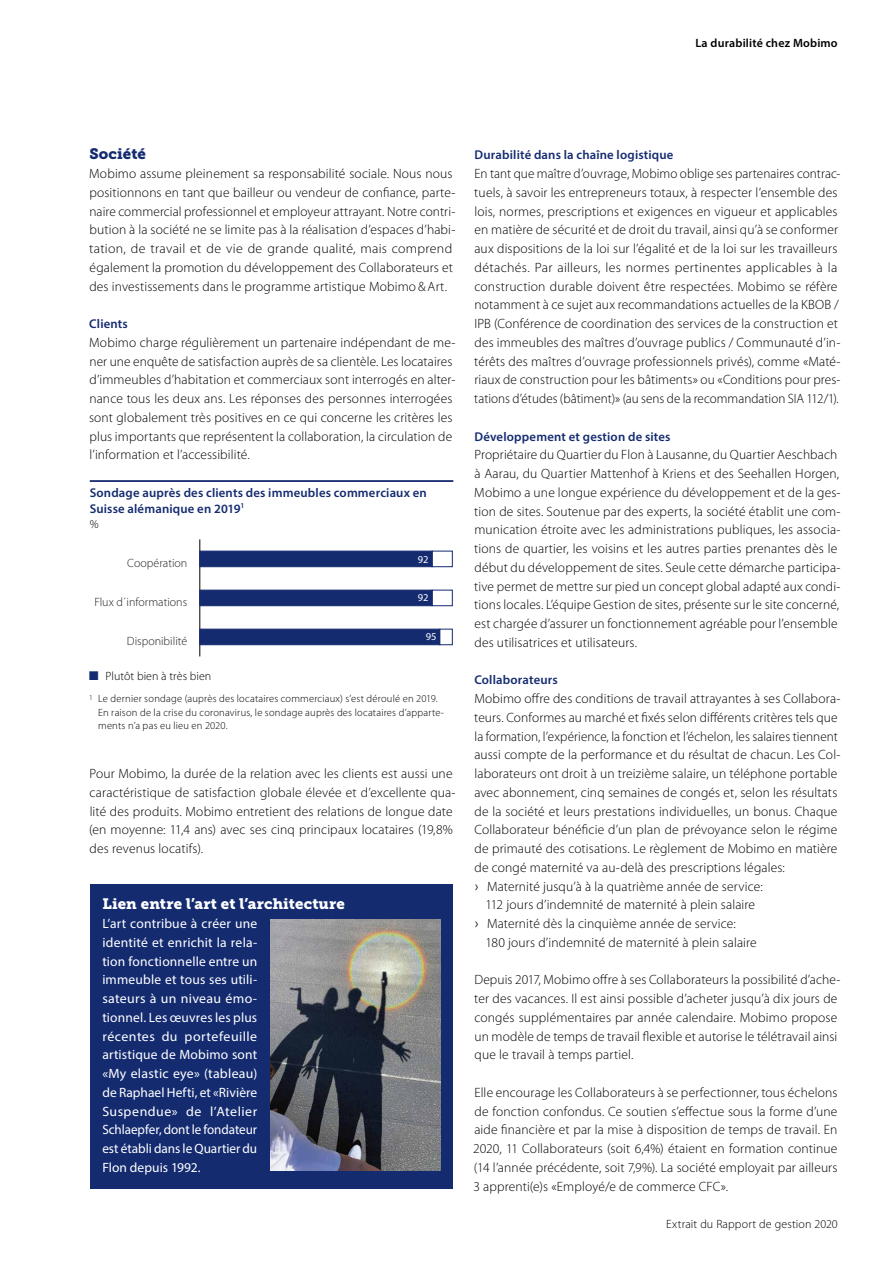
<style>
.page{position:relative;width:893px;height:1263px;background:#fff}
.page>*{position:absolute;margin:0;border:0;box-sizing:border-box;transform-origin:0 0}
.t1{font:15px "Museo Slab 900";letter-spacing:.01em;color:#fff}
.t2{font:15px "Museo Slab 900";letter-spacing:.01em;color:#142b70}
.t3{font:300 13.5px/18.8px "Myriad Pro";letter-spacing:.01em;color:#000}
.t4{font:13.5px/18.8px "Myriad Pro";color:#fff;text-align:justify}
.t5{font:600 12.75px/15.8px "Myriad Pro";letter-spacing:.015em;color:#142b70}
.t6{font:300 12px "Myriad Pro";letter-spacing:.01em;color:#000}
.t7{font:300 12px "Myriad Pro";color:#231f1f}
.t8{font:600 12px "Myriad Pro";letter-spacing:.015em;color:#000}
.t9{font:300 10.5px/13.5px "Myriad Pro";letter-spacing:.02em;color:#000}
.t10{font:10.5px "Myriad Pro";color:#fff}
.s1{font-family:"Frutiger LT Com"}
</style>
<div class="page">
<hr style="left:199px;top:539px;width:1px;height:117px;background:#000">
<svg style="left:431px;top:550px;width:22px;height:95px"></svg>
<div style="left:199px;top:551px;width:233px;height:16px;background:#142b70;border:1px solid #142b70"></div>
<div style="left:199px;top:590px;width:233px;height:16px;background:#142b70;border:1px solid #142b70"></div>
<div style="left:199px;top:629px;width:241px;height:16px;background:#142b70;border:1px solid #142b70"></div>
<hr style="left:90px;top:480px;width:363px;height:2px;background:#142b70">
<div style="left:90px;top:885px;width:363px;height:304px;background:#142b70"></div>
<img style="left:270px;top:919px;width:170px;height:251px">
<p class="t8" style="left:695px;top:35px;width:144px">La durabilité chez Mobimo</p>
<p class="t2" style="left:89px;top:145px;width:58px">Société</p>
<p class="t3" style="left:89px;top:164px;width:368px">Mobimo assume pleinement sa responsabilité sociale. Nous nous positionnons en tant que bailleur ou vendeur de confiance, parte&shy;naire commercial professionnel et employeur attrayant. Notre contri&shy;bution à la société ne se limite pas à la réalisation d’espaces d’habi&shy;tation, de travail et de vie de grande qualité, mais comprend également la promotion du développement des Collaborateurs et des investissements dans le programme artistique Mobimo &amp;Art.</p>
<p class="t5" style="left:89px;top:316px;width:40px">Clients</p>
<p class="t3" style="left:89px;top:333px;width:368px">Mobimo charge régulièrement un partenaire indépendant de me&shy;ner une enquête de satisfaction auprès de sa clientèle. Les locataires d’immeubles d’habitation et commerciaux sont interrogés en alter&shy;nance tous les deux ans. Les réponses des personnes interrogées sont globalement très positives en ce qui concerne les critères les plus importants que représentent la collaboration, la circulation de l’information et l’accessibilité.</p>
<p class="t5" style="left:90px;top:484px;width:339px">Sondage auprès des clients des immeubles commerciaux en<br>Suisse alémanique en 2019<sup>1</sup></p>
<p class="t6" style="left:90px;top:517px;width:10px">%</p>
<p class="t7" style="left:127px;top:556px;width:62px">Coopération</p>
<p class="t10" style="left:418px;top:553px;width:12px">92</p>
<p class="t10" style="left:418px;top:591px;width:12px">92</p>
<p class="t10" style="left:426px;top:630px;width:12px">95</p>
<p class="t6" style="left:105px;top:669px;width:108px">Plutôt bien à très bien</p>
<p class="t7" style="left:94px;top:595px;width:94px">Flux d΄informations</p>
<p class="t7" style="left:127px;top:634px;width:62px">Disponibilité</p>
<p class="t9" style="left:98px;top:692px;width:347px;text-indent:-9px"><sup>1</sup> Le dernier sondage (auprès des locataires commerciaux) s’est déroulé en 2019.<br>En raison de la crise du coronavirus, le sondage auprès des locataires d’apparte&shy;ments n’a pas eu lieu en 2020.</p>
<p class="t3" style="left:89px;top:764px;width:368px">Pour Mobimo, la durée de la relation avec les clients est aussi une caractéristique de satisfaction globale élevée et d’excellente qua&shy;lité des produits. Mobimo entretient des relations de longue date (en moyenne: 11,4 ans) avec ses cinq principaux locataires (19,8% des revenus locatifs).</p>
<p class="t1" style="left:102px;top:895px;width:244px">Lien entre l’art et l’architecture</p>
<p class="t4" style="left:102px;top:914px;width:156px">L’art contribue à créer une identité et enrichit la rela&shy;tion fonctionnelle entre un immeuble et tous ses utili&shy;sateurs à un niveau émo&shy;tionnel. Les œuvres les plus récentes du portefeuille artistique de Mobimo sont «My elastic eye» (tableau) de Raphael Hefti, et «Rivière Suspendue» de l’Atelier Schlaepfer, dont le fondateur est établi dans le Quartier du Flon depuis 1992.</p>
<p class="t5" style="left:475px;top:147px;width:200px">Durabilité dans la chaîne logistique</p>
<p class="t3" style="left:474px;top:164px;width:368px">En tant que maître d’ouvrage, Mobimo oblige ses partenaires contrac&shy;tuels, à savoir les entrepreneurs totaux, à respecter l’ensemble des lois, normes, prescriptions et exigences en vigueur et applicables en matière de sécurité et de droit du travail, ainsi qu’à se conformer aux dispositions de la loi sur l’égalité et de la loi sur les travailleurs détachés. Par ailleurs, les normes pertinentes applicables à la construction durable doivent être respectées. Mobimo se réfère notamment à ce sujet aux recommandations actuelles de la KBOB / IPB (Conférence de coordination des services de la construction et des immeubles des maîtres d’ouvrage publics / Communauté d’in&shy;térêts des maîtres d’ouvrage professionnels privés), comme «Maté&shy;riaux de construction pour les bâtiments» ou «Conditions pour pres&shy;tations d’études (bâtiment)» (au sens de la recommandation SIA 112/1).</p>
<p class="t5" style="left:475px;top:428px;width:197px">Développement et gestion de sites</p>
<p class="t3" style="left:474px;top:446px;width:368px">Propriétaire du Quartier du Flon à Lausanne, du Quartier Aeschbach à Aarau, du Quartier Mattenhof à Kriens et des Seehallen Horgen, Mobimo a une longue expérience du développement et de la ges&shy;tion de sites. Soutenue par des experts, la société établit une com&shy;munication étroite avec les administrations publiques, les associa&shy;tions de quartier, les voisins et les autres parties prenantes dès le début du développement de sites. Seule cette démarche participa&shy;tive permet de mettre sur pied un concept global adapté aux condi&shy;tions locales. L’équipe Gestion de sites, présente sur le site concerné, est chargée d’assurer un fonctionnement agréable pour l’ensemble des utilisatrices et utilisateurs.</p>
<p class="t5" style="left:474px;top:672px;width:85px">Collaborateurs</p>
<p class="t3" style="left:474px;top:689px;width:368px">Mobimo offre des conditions de travail attrayantes à ses Collabora-</p>
<p class="t3" style="left:474px;top:708px;width:365px">teurs. Conformes au marché et fixés selon différents critères tels que</p>
<p class="t3" style="left:474px;top:727px;width:365px">la formation, l’expérience, la fonction et l’échelon, les salaires tiennent</p>
<p class="t3" style="left:474px;top:746px;width:368px">aussi compte de la performance et du résultat de chacun. Les Col-</p>
<p class="t3" style="left:474px;top:764px;width:364px">laborateurs ont droit à un treizième salaire, un téléphone portable</p>
<p class="t3" style="left:474px;top:783px;width:365px">avec abonnement, cinq semaines de congés et, selon les résultats</p>
<p class="t3" style="left:474px;top:802px;width:364px">de la société et leurs prestations individuelles, un bonus. Chaque</p>
<p class="t3" style="left:474px;top:821px;width:365px">Collaborateur bénéficie d’un plan de prévoyance selon le régime</p>
<p class="t3" style="left:474px;top:839px;width:364px">de primauté des cotisations. Le règlement de Mobimo en matière</p>
<p class="t3" style="left:474px;top:858px;width:312px">de congé maternité va au-delà des prescriptions légales:</p>
<p class="t3" style="left:475px;top:877px;width:290px"><span class="s1">›</span> Maternité jusqu’à à la quatrième année de service:</p>
<p class="t3" style="left:486px;top:896px;width:271px">112 jours d’indemnité de maternité à plein salaire</p>
<p class="t3" style="left:475px;top:914px;width:263px"><span class="s1">›</span> Maternité dès la cinquième année de service:</p>
<p class="t3" style="left:486px;top:933px;width:273px">180 jours d’indemnité de maternité à plein salaire</p>
<p class="t3" style="left:474px;top:971px;width:368px">Depuis 2017, Mobimo offre à ses Collaborateurs la possibilité d’ache&shy;ter des vacances. Il est ainsi possible d’acheter jusqu’à dix jours de congés supplémentaires par année calendaire. Mobimo propose un modèle de temps de travail flexible et autorise le télétravail ainsi que le travail à temps partiel.</p>
<p class="t3" style="left:473px;top:1083px;width:366px;text-align:justify">Elle encourage les Collaborateurs à se perfectionner, tous échelons de fonction confondus. Ce soutien s’effectue sous la forme d’une aide financière et par la mise à disposition de temps de travail. En 2020, 11 Collaborateurs (soit 6,4%) étaient en formation continue (14 l’année précédente, soit 7,9%). La société employait par ailleurs 3 -apprenti(e)s «Employé/e de commerce CFC».</p>
<p class="t6" style="left:666px;top:1217px;width:173px">Extrait du Rapport de gestion 2020</p>
</div>
